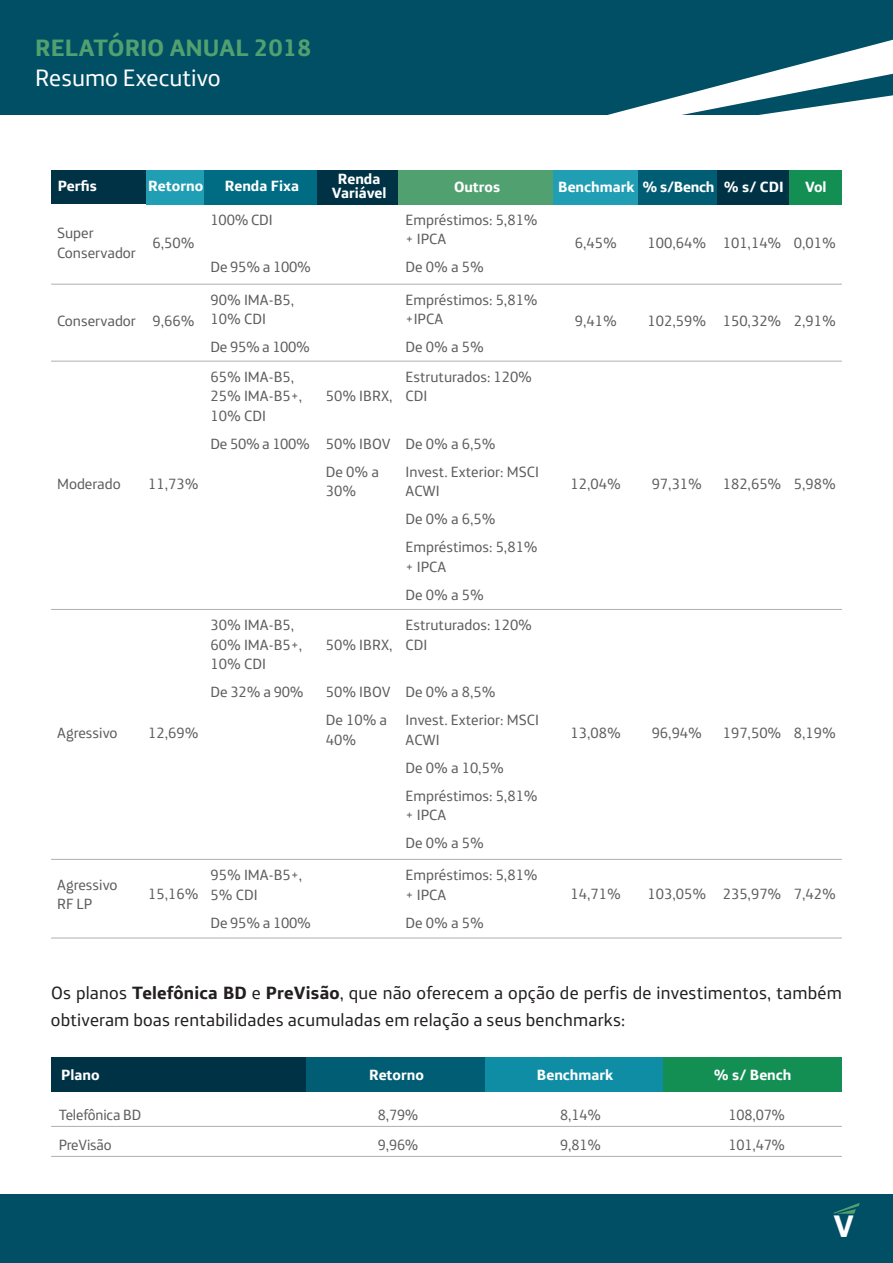
<style>
.page{position:relative;width:893px;height:1263px;background:#fff}
.page>*{position:absolute;margin:0;border:0;box-sizing:border-box;transform-origin:0 0}
.t1{font:700 31.5px "Telefonica";color:#fff}
.t2{font:700 24px "Telefonica";color:#51a070}
.t3{font:24px "Telefonica";color:#fff}
.t4{font:18px/27px "Telefonica";letter-spacing:.01em;color:#231f20}
.t5{font:15px/19.5px "Telefonica";color:#5e5e5e}
.t6{font:700 15px/14.2px "Telefonica";color:#fff;text-align:center}
.s1{font-weight:700}
</style>
<div class="page">
<div style="left:0;top:0;width:893px;height:115px;background:#004f65"></div>
<svg style="left:607px;top:39px;width:286px;height:76px"></svg>
<div style="left:0;top:1195px;width:893px;height:68px;background:#004f65"></div>
<svg style="left:834px;top:1203px;width:26px;height:11px"></svg>
<div style="left:51px;top:1058px;width:257px;height:34px;background:#003246"></div>
<div style="left:306px;top:1058px;width:181px;height:34px;background:#005d73"></div>
<div style="left:485px;top:1058px;width:180px;height:34px;background:#0f8da5"></div>
<div style="left:663px;top:1058px;width:179px;height:34px;background:#138f54"></div>
<hr style="left:51px;top:1126px;width:791px;height:1px;background:#adafb4">
<hr style="left:51px;top:1156px;width:791px;height:1px;background:#adafb4">
<div style="left:51px;top:170px;width:98px;height:34px;background:#003246"></div>
<hr style="left:51px;top:284px;width:791px;height:1px;background:#adafb4">
<hr style="left:51px;top:361px;width:791px;height:1px;background:#adafb4">
<hr style="left:51px;top:609px;width:791px;height:1px;background:#adafb4">
<hr style="left:51px;top:859px;width:791px;height:1px;background:#adafb4">
<div style="left:146px;top:170px;width:59px;height:34px;background:#209eb4"></div>
<div style="left:204px;top:170px;width:116px;height:34px;background:#006c84"></div>
<div style="left:317px;top:170px;width:84px;height:34px;background:#003246"></div>
<div style="left:399px;top:170px;width:157px;height:34px;background:#51a070"></div>
<div style="left:554px;top:170px;width:85px;height:34px;background:#209eb4"></div>
<div style="left:638px;top:170px;width:80px;height:34px;background:#005d73"></div>
<div style="left:717px;top:170px;width:73px;height:34px;background:#003246"></div>
<div style="left:790px;top:170px;width:52px;height:34px;background:#138f54"></div>
<hr style="left:51px;top:938px;width:791px;height:1px;background:#adafb4">
<h2 class="t2" style="left:35px;top:26px;width:278px">RELATÓRIO ANUAL 2018</h2>
<h2 class="t3" style="left:35px;top:57px;width:187px">Resumo Executivo</h2>
<p class="t6" style="left:148px;top:177px;width:56px">Retorno</p>
<p class="t6" style="left:225px;top:177px;width:76px">Renda Fixa</p>
<p class="t6" style="left:332px;top:170px;width:56px">Renda<br>Variável</p>
<p class="t6" style="left:454px;top:178px;width:48px">Outros</p>
<p class="t6" style="left:558px;top:178px;width:227px">Benchmark % s/Bench % s/ CDI</p>
<p class="t6" style="left:805px;top:178px;width:23px">Vol</p>
<p class="t6" style="left:58px;top:177px;width:41px">Perfis</p>
<p class="t5" style="left:57px;top:222px;width:80px">Super<br>Conservador</p>
<p class="t5" style="left:152px;top:231px;width:44px">6,50%</p>
<p class="t5" style="left:406px;top:208px;width:134px">Empréstimos: 5,81% + IPCA</p>
<p class="t5" style="left:406px;top:256px;width:80px">De0%a5%</p>
<p class="t5" style="left:211px;top:208px;width:64px">100% CDI</p>
<p class="t5" style="left:211px;top:256px;width:102px">De 95% a 100%</p>
<p class="t5" style="left:575px;top:231px;width:44px">6,45%</p>
<p class="t5" style="left:648px;top:231px;width:190px">100,64% 101,14% 0,01%</p>
<p class="t5" style="left:57px;top:310px;width:139px">Conservador 9,66%</p>
<p class="t5" style="left:211px;top:288px;width:85px">90% IMA-B5,<br>10% CDI</p>
<p class="t5" style="left:211px;top:336px;width:101px">De 95% a 100%</p>
<p class="t5" style="left:406px;top:288px;width:134px">Empréstimos: 5,81% +IPCA</p>
<p class="t5" style="left:406px;top:336px;width:80px">De0%a5%</p>
<p class="t5" style="left:575px;top:310px;width:44px">9,41%</p>
<p class="t5" style="left:648px;top:310px;width:190px">102,59% 150,32% 2,91%</p>
<p class="t5" style="left:57px;top:473px;width:65px">Moderado</p>
<p class="t5" style="left:148px;top:473px;width:52px">11,73%</p>
<p class="t5" style="left:211px;top:365px;width:93px">65% IMA-B5,<br>25% IMA-B5+,<br>10% CDI</p>
<p class="t5" style="left:211px;top:432px;width:101px">De 50% a 100%</p>
<p class="t5" style="left:326px;top:385px;width:68px">50% IBRX,</p>
<p class="t5" style="left:326px;top:428px;width:66px;line-height:28px">50% IBOV<br>De0%a</p>
<p class="t5" style="left:326px;top:480px;width:32px">30%</p>
<p class="t5" style="left:406px;top:365px;width:128px">Estruturados: 120%<br>CDI</p>
<p class="t5" style="left:406px;top:428px;width:135px;line-height:28px">De 0% a 6,5%<br>Invest. Exterior: MSCI</p>
<p class="t5" style="left:406px;top:475px;width:134px;line-height:28px">ACWI<br>De 0% a 6,5%<br>Empréstimos: 5,81%</p>
<p class="t5" style="left:406px;top:551px;width:80px;line-height:28px">+ IPCA<br>De0%a5%</p>
<p class="t5" style="left:571px;top:473px;width:52px">12,04%</p>
<p class="t5" style="left:652px;top:473px;width:52px">97,31%</p>
<p class="t5" style="left:723px;top:473px;width:115px">182,65% 5,98%</p>
<p class="t5" style="left:57px;top:722px;width:62px">Agressivo</p>
<p class="t5" style="left:148px;top:722px;width:52px">12,69%</p>
<p class="t5" style="left:211px;top:614px;width:93px">30% IMA-B5,<br>60% IMA-B5+,<br>10% CDI</p>
<p class="t5" style="left:211px;top:681px;width:95px">De 32% a 90%</p>
<p class="t5" style="left:326px;top:633px;width:68px">50% IBRX,</p>
<p class="t5" style="left:326px;top:676px;width:66px;line-height:28px">50% IBOV<br>De 10% a</p>
<p class="t5" style="left:326px;top:728px;width:32px">40%</p>
<p class="t5" style="left:406px;top:614px;width:128px">Estruturados: 120%<br>CDI</p>
<p class="t5" style="left:406px;top:676px;width:135px;line-height:28px">De 0% a 8,5%<br>Invest. Exterior: MSCI</p>
<p class="t5" style="left:406px;top:724px;width:134px;line-height:28px">ACWI<br>De 0% a 10,5%<br>Empréstimos: 5,81%</p>
<p class="t5" style="left:406px;top:799px;width:80px;line-height:28px">+ IPCA<br>De0%a5%</p>
<p class="t5" style="left:571px;top:722px;width:52px">13,08%</p>
<p class="t5" style="left:652px;top:722px;width:52px">96,94%</p>
<p class="t5" style="left:723px;top:722px;width:115px">197,50% 8,19%</p>
<p class="t5" style="left:57px;top:873px;width:62px">Agressivo<br>RF LP</p>
<p class="t5" style="left:148px;top:883px;width:52px">15,16%</p>
<p class="t5" style="left:211px;top:863px;width:93px">95% IMA-B5+,<br>5% CDI</p>
<p class="t5" style="left:211px;top:911px;width:102px">De 95% a 100%</p>
<p class="t5" style="left:406px;top:863px;width:134px">Empréstimos: 5,81% + IPCA</p>
<p class="t5" style="left:406px;top:911px;width:80px">De0%a5%</p>
<p class="t5" style="left:571px;top:883px;width:52px">14,71%</p>
<p class="t5" style="left:648px;top:883px;width:190px">103,05% 235,97% 7,42%</p>
<p class="t4" style="left:51px;top:977px;width:792px">Os planos <span class="s1">Telefônica BD</span> e <span class="s1">PreVisão</span>, que não oferecem a opção de perfis de investimentos, também obtiveram boas rentabilidades acumuladas em relação a seus benchmarks:</p>
<p class="t6" style="left:61px;top:1066px;width:40px">Plano</p>
<p class="t6" style="left:369px;top:1066px;width:56px">Retorno</p>
<p class="t6" style="left:537px;top:1066px;width:78px">Benchmark</p>
<p class="t6" style="left:714px;top:1066px;width:79px">% s/ Bench</p>
<p class="t5" style="left:59px;top:1103px;width:84px">Telefônica BD</p>
<p class="t5" style="left:378px;top:1103px;width:42px">8,79%</p>
<p class="t5" style="left:560px;top:1103px;width:42px">8,14%</p>
<p class="t5" style="left:729px;top:1103px;width:58px">108,07%</p>
<p class="t5" style="left:59px;top:1133px;width:54px">PreVisão</p>
<p class="t5" style="left:378px;top:1133px;width:42px">9,96%</p>
<p class="t5" style="left:560px;top:1133px;width:42px">9,81%</p>
<p class="t5" style="left:729px;top:1133px;width:58px">101,47%</p>
<h1 class="t1" style="left:833px;top:1197px;width:22px">V</h1>
</div>
